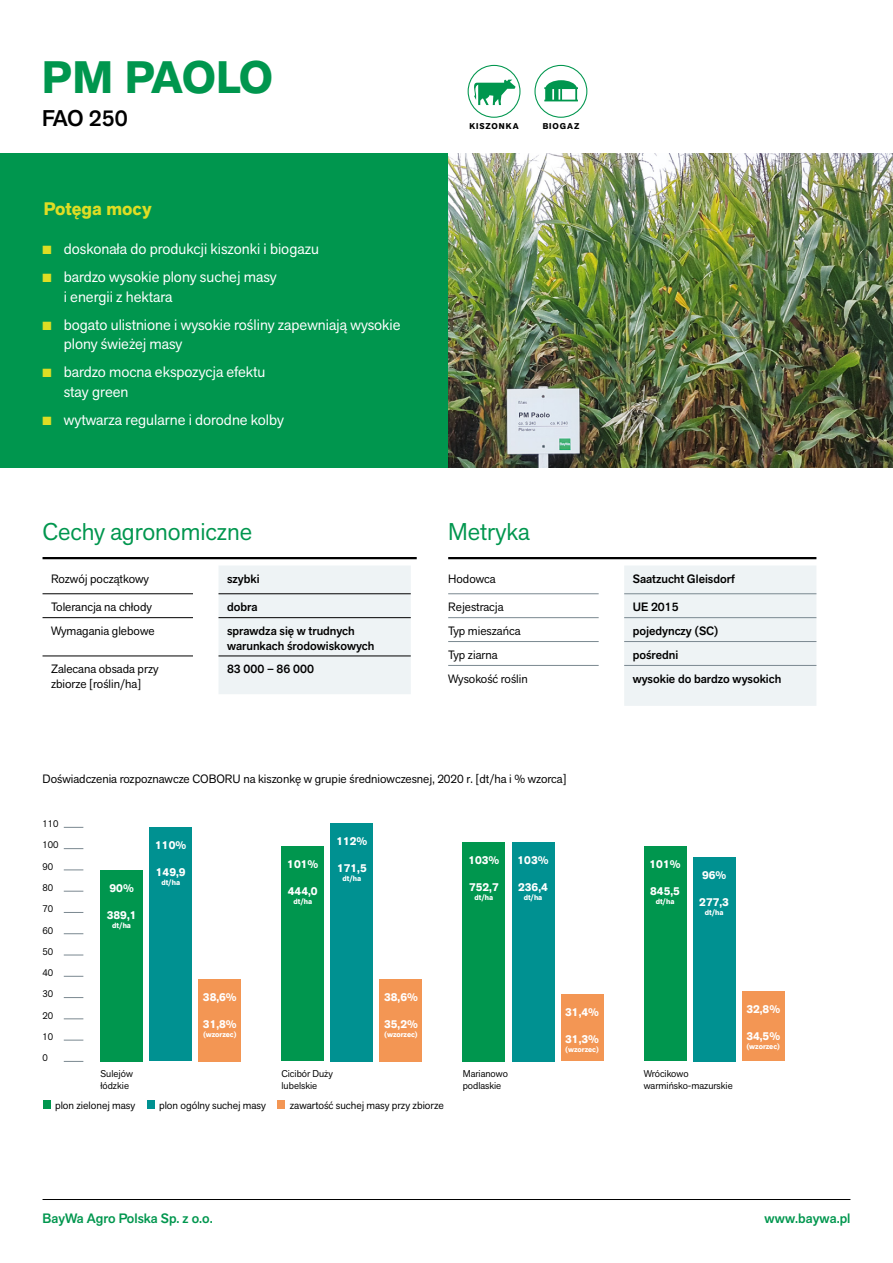
<style>
.page{position:relative;width:893px;height:1263px;background:#fff}
.page>*{position:absolute;margin:0;border:0;box-sizing:border-box;transform-origin:0 0}
.t1{font:700 45px "Akzid Grtsk Next";letter-spacing:-.025em;color:#00964e}
.t2{font:24px "Akzid Grtsk Next";color:#00964e}
.t3{font:500 22.5px "Akzid Grtsk Next";letter-spacing:-.01em;color:#000}
.t4{font:700 18px "Akzid Grtsk Next";color:#dedd24}
.t5{font:15px/28px "Akzid Grtsk Next";color:#fff}
.t6{font:500 13.5px "Akzid Grtsk Next";color:#00964e}
.t7{font:12px/14.4px "Akzid Grtsk Next";color:#000}
.t8{font:500 12px/14.4px "Akzid Grtsk Next";color:#000}
.t9{font:700 11.25px "Akzid Grtsk Next";color:#fff}
.t10{font:10.5px "Akzid Grtsk Next";color:#000}
.t11{font:9.75px/21.3px "Akzid Grtsk Next";color:#000}
.t12{font:700 8.4px "Akzid Grtsk Next";letter-spacing:.11em;color:#000}
.t13{font:700 7.5px "Akzid Grtsk Next";color:#fff}
</style>
<div class="page">
<hr style="left:43px;top:557px;width:374px;height:2px;background:#000">
<div style="left:218px;top:566px;width:193px;height:128px;background:#eef3f5"></div>
<hr style="left:43px;top:593px;width:150px;height:1px;background:#000">
<hr style="left:218px;top:593px;width:193px;height:1px;background:#000">
<hr style="left:43px;top:617px;width:150px;height:1px;background:#000">
<hr style="left:218px;top:617px;width:193px;height:1px;background:#000">
<hr style="left:43px;top:656px;width:150px;height:1px;background:#000">
<hr style="left:218px;top:656px;width:193px;height:1px;background:#000">
<hr style="left:448px;top:557px;width:368px;height:2px;background:#000">
<div style="left:624px;top:566px;width:192px;height:140px;background:#eef3f5"></div>
<hr style="left:448px;top:593px;width:151px;height:1px;background:#7a8890">
<hr style="left:624px;top:593px;width:192px;height:1px;background:#7a8890">
<hr style="left:448px;top:617px;width:151px;height:1px;background:#7a8890">
<hr style="left:624px;top:617px;width:192px;height:1px;background:#7a8890">
<hr style="left:448px;top:641px;width:151px;height:1px;background:#7a8890">
<hr style="left:624px;top:641px;width:192px;height:1px;background:#7a8890">
<hr style="left:448px;top:665px;width:151px;height:1px;background:#7a8890">
<hr style="left:624px;top:665px;width:192px;height:1px;background:#7a8890">
<svg style="left:64px;top:827px;width:19px;height:1px"></svg>
<svg style="left:64px;top:848px;width:19px;height:1px"></svg>
<svg style="left:64px;top:870px;width:19px;height:1px"></svg>
<svg style="left:64px;top:891px;width:19px;height:1px"></svg>
<svg style="left:64px;top:912px;width:19px;height:1px"></svg>
<svg style="left:64px;top:933px;width:19px;height:1px"></svg>
<svg style="left:64px;top:955px;width:19px;height:1px"></svg>
<svg style="left:64px;top:976px;width:19px;height:1px"></svg>
<svg style="left:64px;top:997px;width:19px;height:1px"></svg>
<svg style="left:64px;top:1018px;width:19px;height:1px"></svg>
<svg style="left:64px;top:1040px;width:19px;height:1px"></svg>
<svg style="left:64px;top:1061px;width:19px;height:1px"></svg>
<div style="left:100px;top:870px;width:43px;height:191px;background:#00964e"></div>
<div style="left:149px;top:827px;width:43px;height:234px;background:#009191"></div>
<div style="left:199px;top:979px;width:42px;height:82px;background:#f39654"></div>
<div style="left:282px;top:846px;width:42px;height:215px;background:#00964e"></div>
<div style="left:331px;top:823px;width:42px;height:238px;background:#009191"></div>
<div style="left:380px;top:979px;width:42px;height:82px;background:#f39654"></div>
<div style="left:463px;top:842px;width:42px;height:219px;background:#00964e"></div>
<div style="left:512px;top:842px;width:42px;height:219px;background:#009191"></div>
<div style="left:561px;top:994px;width:42px;height:67px;background:#f39654"></div>
<div style="left:644px;top:846px;width:42px;height:215px;background:#00964e"></div>
<div style="left:693px;top:857px;width:42px;height:204px;background:#009191"></div>
<div style="left:742px;top:991px;width:42px;height:70px;background:#f39654"></div>
<div style="left:0;top:154px;width:448px;height:314px;background:#00964e"></div>
<div style="left:534px;top:65px;width:53px;height:53px;border:1px solid #00964e;border-radius:50%"></div>
<svg style="left:544px;top:80px;width:34px;height:21px"></svg>
<div style="left:468px;top:65px;width:52px;height:53px;border:1px solid #00964e;border-radius:50%"></div>
<svg style="left:474px;top:80px;width:42px;height:25px"></svg>
<img style="left:448px;top:154px;width:445px;height:314px">
<div style="left:43px;top:1100px;width:7px;height:9px;background:#00964e"></div>
<div style="left:147px;top:1100px;width:8px;height:9px;background:#009191"></div>
<div style="left:277px;top:1100px;width:8px;height:9px;background:#f39654"></div>
<hr style="left:43px;top:1199px;width:807px;height:1px;background:#000">
<h1 class="t1" style="left:42px;top:48px;width:233px">PM PAOLO</h1>
<h3 class="t3" style="left:42px;top:104px;width:87px">FAO 250</h3>
<h3 class="t4" style="left:44px;top:197px;width:109px">Potęga mocy</h3>
<p class="t5" style="left:64px;top:235px;width:257px">doskonała do produkcji kiszonki i biogazu bardzo wysokie plony suchej masy</p>
<p class="t5" style="left:64px;top:282px;width:338px">i energii z hektara<br>bogato ulistnione i wysokie rośliny zapewniają wysokie</p>
<p class="t5" style="left:64px;top:330px;width:203px">plony świeżej masy<br>bardzo mocna ekspozycja efektu</p>
<p class="t5" style="left:64px;top:377px;width:222px">stay green<br>wytwarza regularne i dorodne kolby</p>
<h2 class="t2" style="left:43px;top:516px;width:211px">Cechy agronomiczne</h2>
<p class="t7" style="left:51px;top:571px;width:100px">Rozwój początkowy</p>
<p class="t8" style="left:227px;top:572px;width:34px">szybki</p>
<p class="t7" style="left:51px;top:600px;width:102px">Tolerancja na chłody</p>
<p class="t8" style="left:227px;top:600px;width:32px">dobra</p>
<p class="t7" style="left:51px;top:624px;width:105px">Wymagania glebowe</p>
<p class="t8" style="left:227px;top:624px;width:149px">sprawdza się w trudnych warunkach środowiskowych</p>
<p class="t7" style="left:51px;top:662px;width:109px">Zalecana obsada przy zbiorze [roślin/ha]</p>
<p class="t8" style="left:227px;top:662px;width:88px">83 000 – 86 000</p>
<p class="t12" style="left:469px;top:120px;width:51px">KISZONKA</p>
<p class="t12" style="left:543px;top:120px;width:38px">BIOGAZ</p>
<h2 class="t2" style="left:448px;top:516px;width:83px">Metryka</h2>
<p class="t7" style="left:448px;top:571px;width:49px">Hodowca</p>
<p class="t8" style="left:633px;top:572px;width:104px">Saatzucht Gleisdorf</p>
<p class="t7" style="left:448px;top:600px;width:57px">Rejestracja</p>
<p class="t8" style="left:633px;top:600px;width:48px">UE 2015</p>
<p class="t7" style="left:448px;top:624px;width:74px">Typ mieszańca</p>
<p class="t8" style="left:633px;top:624px;width:87px">pojedynczy (SC)</p>
<p class="t7" style="left:448px;top:647px;width:51px">Typ ziarna</p>
<p class="t8" style="left:633px;top:648px;width:47px">pośredni</p>
<p class="t7" style="left:448px;top:671px;width:81px">Wysokość roślin</p>
<p class="t8" style="left:633px;top:671px;width:150px">wysokie do bardzo wysokich</p>
<p class="t7" style="left:43px;top:772px;width:526px">Doświadczenia rozpoznawcze COBORU na kiszonkę w grupie średniowczesnej, 2020 r. [dt/ha i % wzorca]</p>
<p class="t11" style="left:43px;top:813px;width:18px">110<br>100<br>90<br>80<br>70<br>60<br>50<br>40<br>30<br>20<br>10<br>0</p>
<p class="t9" style="left:109px;top:880px;width:26px">90%</p>
<p class="t9" style="left:107px;top:907px;width:31px">389,1</p>
<p class="t13" style="left:112px;top:920px;width:20px">dt/ha</p>
<p class="t9" style="left:155px;top:838px;width:33px">110%</p>
<p class="t9" style="left:156px;top:865px;width:31px">149,9</p>
<p class="t13" style="left:161px;top:878px;width:20px">dt/ha</p>
<p class="t9" style="left:203px;top:990px;width:35px">38,6%</p>
<p class="t9" style="left:203px;top:1017px;width:35px">31,8%</p>
<p class="t13" style="left:203px;top:1029px;width:35px">(wzorzec)</p>
<p class="t9" style="left:287px;top:857px;width:33px">101%</p>
<p class="t9" style="left:288px;top:884px;width:31px">444,0</p>
<p class="t13" style="left:293px;top:897px;width:20px">dt/ha</p>
<p class="t9" style="left:336px;top:834px;width:33px">112%</p>
<p class="t9" style="left:337px;top:861px;width:31px">171,5</p>
<p class="t13" style="left:342px;top:873px;width:20px">dt/ha</p>
<p class="t9" style="left:384px;top:990px;width:35px">38,6%</p>
<p class="t9" style="left:384px;top:1017px;width:35px">35,2%</p>
<p class="t13" style="left:384px;top:1029px;width:35px">(wzorzec)</p>
<p class="t9" style="left:468px;top:853px;width:33px">103%</p>
<p class="t9" style="left:469px;top:880px;width:31px">752,7</p>
<p class="t13" style="left:475px;top:893px;width:20px">dt/ha</p>
<p class="t9" style="left:517px;top:853px;width:33px">103%</p>
<p class="t9" style="left:518px;top:880px;width:31px">236,4</p>
<p class="t13" style="left:524px;top:893px;width:20px">dt/ha</p>
<p class="t9" style="left:565px;top:1005px;width:35px">31,4%</p>
<p class="t9" style="left:565px;top:1032px;width:35px">31,3%</p>
<p class="t13" style="left:565px;top:1045px;width:35px">(wzorzec)</p>
<p class="t9" style="left:649px;top:857px;width:33px">101%</p>
<p class="t9" style="left:650px;top:884px;width:31px">845,5</p>
<p class="t13" style="left:656px;top:897px;width:20px">dt/ha</p>
<p class="t9" style="left:702px;top:868px;width:26px">96%</p>
<p class="t9" style="left:699px;top:895px;width:31px">277,3</p>
<p class="t13" style="left:705px;top:907px;width:20px">dt/ha</p>
<p class="t11" style="left:100px;top:1068px;width:34px;line-height:11.7px">Sulejów łódzkie</p>
<p class="t11" style="left:282px;top:1068px;width:53px;line-height:11.7px">Cicibór Duży lubelskie</p>
<p class="t11" style="left:463px;top:1068px;width:47px;line-height:11.7px">Marianowo podlaskie</p>
<p class="t11" style="left:644px;top:1068px;width:90px;line-height:11.7px">Wrócikowo warmińsko-mazurskie</p>
<p class="t10" style="left:55px;top:1098px;width:82px">plon zielonej masy</p>
<p class="t10" style="left:159px;top:1098px;width:108px">plon ogólny suchej masy</p>
<p class="t10" style="left:290px;top:1098px;width:155px">zawartość suchej masy przy zbiorze</p>
<p class="t9" style="left:746px;top:1002px;width:35px">32,8%</p>
<p class="t9" style="left:746px;top:1029px;width:35px">34,5%</p>
<p class="t13" style="left:746px;top:1042px;width:35px">(wzorzec)</p>
<p class="t6" style="left:43px;top:1210px;width:172px">BayWa Agro Polska Sp. z o.o.</p>
<p class="t6" style="left:765px;top:1210px;width:87px">www.baywa.pl</p>
</div>
